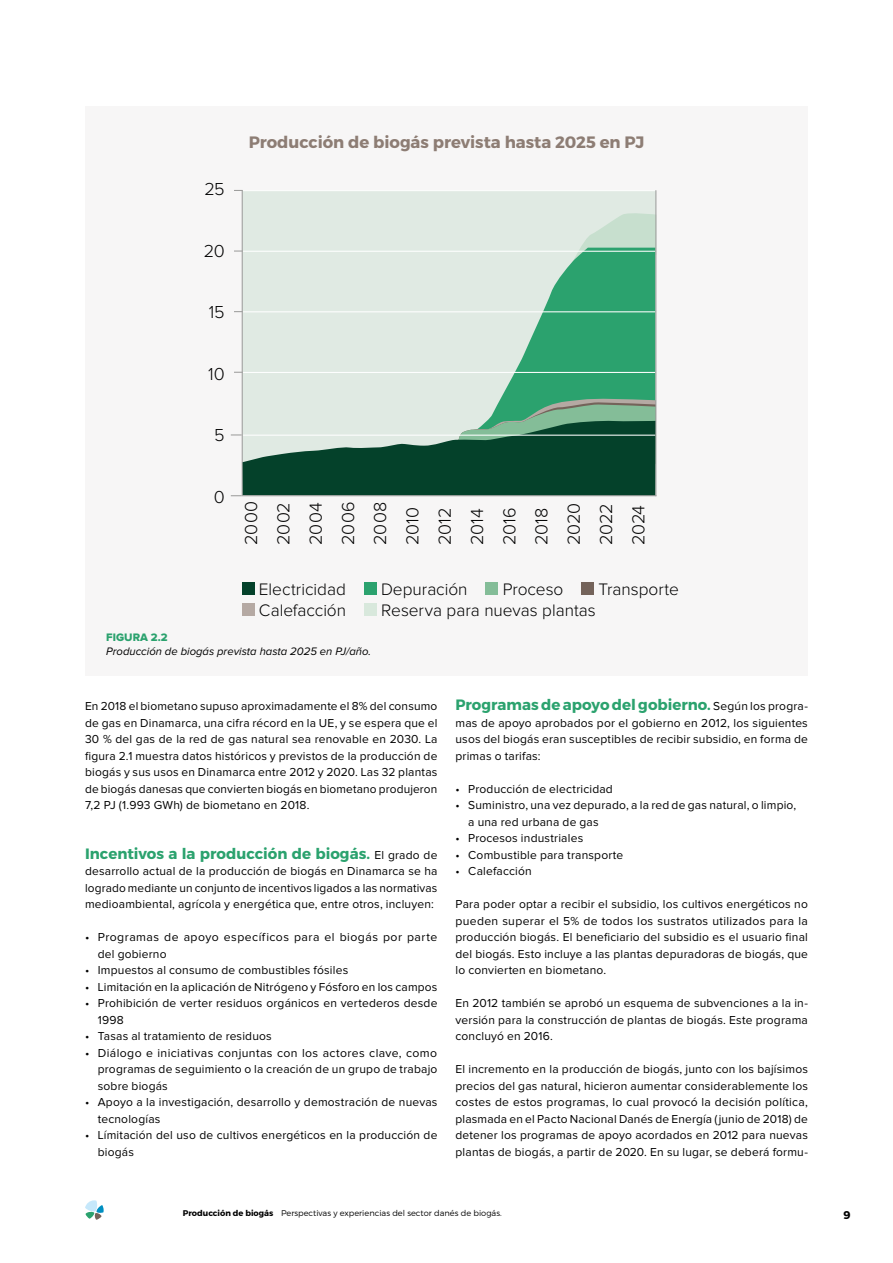
<style>
.page{position:relative;width:893px;height:1263px;background:#fff}
.page>*{position:absolute;margin:0;border:0;box-sizing:border-box;transform-origin:0 0}
.t1{font:300 18px/32.2px "Proxima Nova";letter-spacing:-.015em;color:#000}
.t2{font:300 17.25px "Proxima Nova";color:#000}
.t3{font:700 16.5px "Montserrat";color:#8d7d74}
.t4{font:700 15px "Montserrat";color:#2ba26e}
.t5{font:12px/16.5px "Proxima Nova";letter-spacing:.015em;color:#000;text-align:justify}
.t6{font:12px/16.5px "Proxima Nova";letter-spacing:.035em;color:#000}
.t7{font:italic 11.25px "Proxima Nova";color:#000}
.t8{font:11.25px "Proxima Nova Extrabld";color:#2ba26e}
.t9{font:700 11.25px "Montserrat";color:#000}
.t10{font:300 8.25px "Montserrat";color:#000}
.s1{font-family:"Proxima Nova";font-weight:400;font-size:12px;color:#000}
.s2{font-weight:700}
</style>
<div class="page">
<svg style="left:85px;top:1200px;width:19px;height:20px"></svg>
<div style="left:85px;top:106px;width:723px;height:570px;background:#f7f6f6"></div>
<div style="left:242px;top:582px;width:12px;height:13px;background:#04412a"></div>
<div style="left:364px;top:582px;width:13px;height:13px;background:#2ba26e"></div>
<div style="left:485px;top:582px;width:13px;height:13px;background:#84bd98"></div>
<div style="left:581px;top:582px;width:13px;height:13px;background:#74635a"></div>
<div style="left:242px;top:603px;width:12px;height:13px;background:#b5a9a3"></div>
<div style="left:364px;top:603px;width:13px;height:13px;background:#d8e8dc"></div>
<div style="left:242px;top:190px;width:413px;height:305px;background:#e0eae3"></div>
<hr style="left:242px;top:190px;width:1px;height:306px;background:#9d9d9c">
<svg style="left:231px;top:212px;width:424px;height:284px"></svg>
<hr style="left:243px;top:190px;width:412px;height:1px;background:#fff">
<hr style="left:655px;top:190px;width:1px;height:306px;background:#9d9d9c">
<hr style="left:243px;top:495px;width:413px;height:1px;background:#9d9d9c">
<h1 class="t1" style="left:204px;top:174px;width:22px">25</h1>
<h1 class="t1" style="left:204px;top:235px;width:23px">20</h1>
<h1 class="t1" style="left:209px;top:297px;width:18px">15</h1>
<h1 class="t1" style="left:208px;top:358px;width:18px">10</h1>
<h1 class="t1" style="left:214px;top:420px;width:12px">5</h1>
<h1 class="t1" style="left:214px;top:481px;width:12px">0</h1>
<h3 class="t3" style="left:249px;top:132px;width:397px">Producción de biogás prevista hasta 2025 en PJ</h3>
<h1 class="t1" style="left:236px;top:545px;width:45px;rotate:-90deg">2000<br>2002<br>2004<br>2006<br>2008<br>2010<br>2012<br>2014<br>2016<br>2018<br>2020<br>2022<br>2024</h1>
<h2 class="t2" style="left:259px;top:581px;width:88px">Electricidad</h2>
<h2 class="t2" style="left:381px;top:581px;width:88px">Depuración</h2>
<h2 class="t2" style="left:503px;top:581px;width:62px">Proceso</h2>
<h2 class="t2" style="left:599px;top:581px;width:82px">Transporte</h2>
<h2 class="t2" style="left:259px;top:602px;width:89px">Calefacción</h2>
<h2 class="t2" style="left:381px;top:602px;width:216px">Reserva para nuevas plantas</h2>
<p class="t8" style="left:106px;top:632px;width:63px">FIGURA 2.2</p>
<p class="t7" style="left:106px;top:646px;width:266px">Producción de biogás prevista hasta 2025 en PJ/año.</p>
<p class="t5" style="left:85px;top:698px;width:354px">En 2018 el biometano supuso aproximadamente el 8% del consumo de gas en Dinamarca, una cifra récord en la UE, y se espera que el 30 % del gas de la red de gas natural sea renovable en 2030. La figura 2.1 muestra datos históricos y previstos de la producción de biogás y sus usos en Dinamarca entre 2012 y 2020. Las 32 plantas de biogás danesas que convierten biogás en biometano produjeron 7,2 PJ (1.993 GWh) de biometano en 2018.</p>
<p class="t4" style="left:85px;top:844px;width:354px">Incentivos a la producción de biogás. <span class="s1">El grado de</span></p>
<p class="t5" style="left:85px;top:863px;width:354px">desarrollo actual de la producción de biogás en Dinamarca se ha logrado mediante un conjunto de incentivos ligados a las normativas medioambiental, agrícola y energética que, entre otros, incluyen:</p>
<p class="t6" style="left:98px;top:929px;width:341px;text-indent:-13px">• Programas de apoyo específicos para el biogás por parte del gobierno</p>
<p class="t5" style="left:85px;top:962px;width:265px">• Impuestos al consumo de combustibles fósiles</p>
<p class="t5" style="left:85px;top:979px;width:354px">• Limitación en la aplicación de Nitrógeno y Fósforo en los campos</p>
<p class="t5" style="left:98px;top:995px;width:341px;text-indent:-13px">• Prohibición de verter residuos orgánicos en vertederos desde<br>1998</p>
<p class="t5" style="left:85px;top:1028px;width:188px">• Tasas al tratamiento de residuos</p>
<p class="t5" style="left:98px;top:1045px;width:341px;text-indent:-13px">• Diálogo e iniciativas conjuntas con los actores clave, como programas de seguimiento o la creación de un grupo de trabajo sobre biogás</p>
<p class="t5" style="left:98px;top:1094px;width:341px;text-indent:-13px">• Apoyo a la investigación, desarrollo y demostración de nuevas tecnologías</p>
<p class="t5" style="left:98px;top:1127px;width:341px;text-indent:-13px">• Límitación del uso de cultivos energéticos en la producción de biogás</p>
<p class="t4" style="left:455px;top:696px;width:354px">Programasde apoyodelgobierno. <span class="s1">Según los progra-</span></p>
<p class="t5" style="left:455px;top:715px;width:354px">mas de apoyo aprobados por el gobierno en 2012, los siguientes usos del biogás eran susceptibles de recibir subsidio, en forma de primas o tarifas:</p>
<p class="t5" style="left:455px;top:781px;width:159px">• Producción de electricidad</p>
<p class="t5" style="left:468px;top:797px;width:329px;text-indent:-13px">• Suministro, una vez depurado, a la red de gas natural, o limpio, a una red urbana de gas</p>
<p class="t5" style="left:455px;top:830px;width:129px">• Procesos industriales</p>
<p class="t5" style="left:455px;top:847px;width:169px">• Combustible para transporte</p>
<p class="t5" style="left:455px;top:863px;width:78px">• Calefacción</p>
<p class="t5" style="left:455px;top:896px;width:354px">Para poder optar a recibir el subsidio, los cultivos energéticos no pueden superar el 5% de todos los sustratos utilizados para la producción biogás. El beneficiario del subsidio es el usuario final del biogás. Esto incluye a las plantas depuradoras de biogás, que lo convierten en biometano.</p>
<p class="t5" style="left:455px;top:995px;width:354px">En 2012 también se aprobó un esquema de subvenciones a la in&shy;versión para la construcción de plantas de biogás. Este programa concluyó en 2016.</p>
<p class="t5" style="left:455px;top:1061px;width:354px">El incremento en la producción de biogás, junto con los bajísimos precios del gas natural, hicieron aumentar considerablemente los costes de estos programas, lo cual provocó la decisión política, plasmada en el Pacto Nacional Danés de Energía (junio de 2018) de detener los programas de apoyo acordados en 2012 para nuevas plantas de biogás, a partir de 2020. En su lugar, se deberá formu-</p>
<p class="t10" style="left:183px;top:1208px;width:320px"><span class="s2">Producción de biogás</span> Perspectivas y experiencias del sector danés de biogás.</p>
<p class="t9" style="left:843px;top:1208px;width:9px">9</p>
</div>
